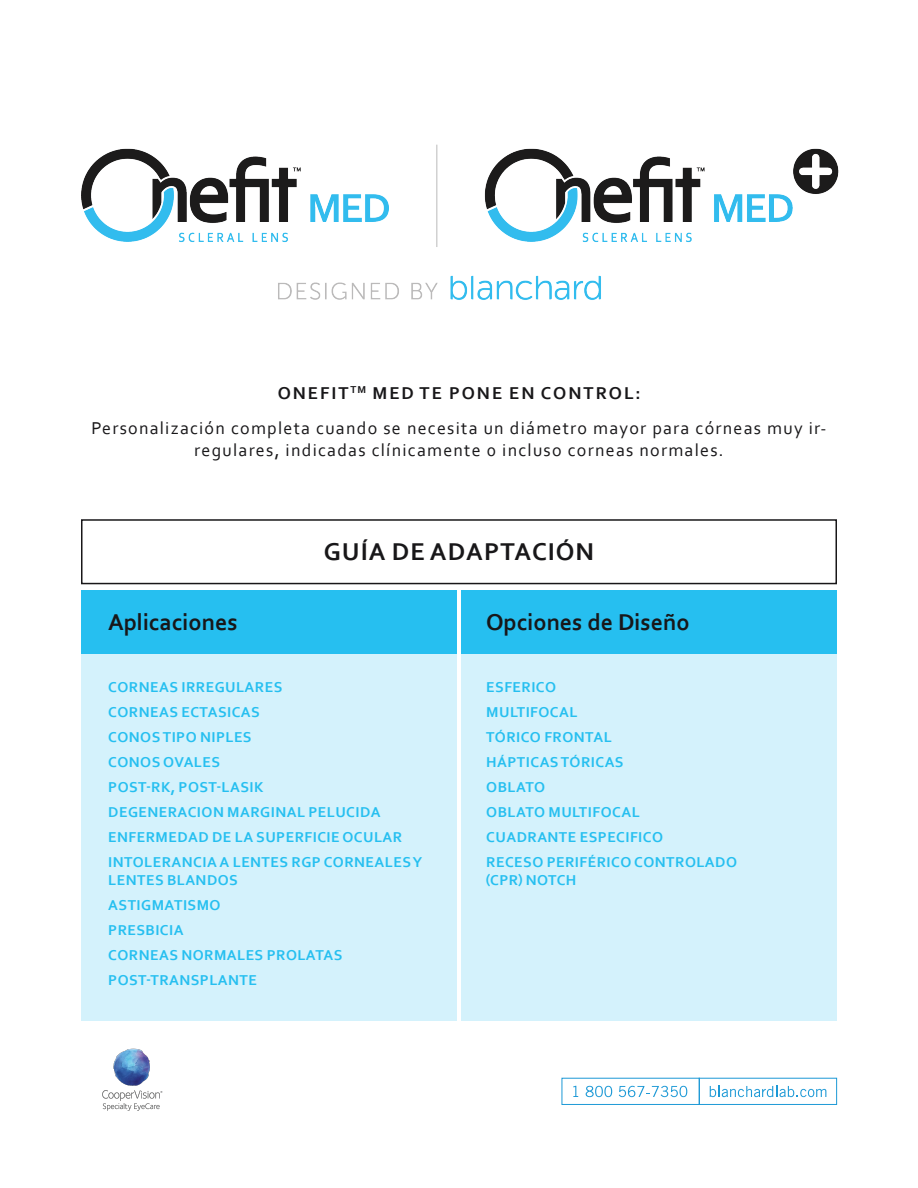
<style>
.page{position:relative;width:918px;height:1188px;background:#fff}
.page>*{position:absolute;margin:0;border:0;box-sizing:border-box;transform-origin:0 0}
.t1{font:700 25.5px "Corbel";letter-spacing:.04em;color:#181719}
.t2{font:700 24px "Corbel";color:#181719}
.t3{font:18px/21.6px "Corbel";letter-spacing:.07em;color:#181719;text-align:center}
.t4{font:700 18px "Corbel";letter-spacing:.11em;color:#181719}
.t5{font:700 15px/18px "Corbel";letter-spacing:.03em;color:#26bff0}
</style>
<div class="page">
<svg style="left:573px;top:1086px;width:5px;height:11px"></svg>
<svg style="left:586px;top:1086px;width:26px;height:11px"></svg>
<svg style="left:619px;top:1086px;width:68px;height:11px"></svg>
<svg style="left:710px;top:1086px;width:116px;height:11px"></svg>
<div style="left:462px;top:634px;width:375px;height:387px;background:#d4f2fc"></div>
<div style="left:81px;top:519px;width:756px;height:65px;border:2px solid #181719"></div>
<div style="left:462px;top:590px;width:375px;height:64px;background:#26bff0"></div>
<div style="left:81px;top:634px;width:375px;height:387px;background:#d4f2fc"></div>
<div style="left:81px;top:590px;width:375px;height:64px;background:#26bff0"></div>
<div style="left:699px;top:1078px;width:138px;height:27px;border:1px solid #1d99d6"></div>
<div style="left:562px;top:1078px;width:138px;height:27px;border:1px solid #1d99d6"></div>
<img style="left:81px;top:144px;width:758px;height:156px">
<img style="left:102px;top:1048px;width:61px;height:63px">
<p class="t4" style="left:278px;top:382px;width:364px">ONEFIT<sup>TM</sup> MED TE PONE EN CONTROL:</p>
<p class="t3" style="left:91px;top:417px;width:737px">Personalización completa cuando se necesita un diámetro mayor para córneas muy ir&shy;regulares, indicadas clínicamente 0 incluso corneas normales.</p>
<p class="t2" style="left:108px;top:607px;width:131px">Aplicaciones</p>
<p class="t1" style="left:324px;top:536px;width:272px">GUÍA DE ADAPTACIÓN</p>
<p class="t2" style="left:486px;top:607px;width:205px">Opciones de Diseño</p>
<p class="t5" style="left:108px;top:677px;width:176px">CORNEAS IRREGULARES</p>
<p class="t5" style="left:108px;top:702px;width:153px">CORNEAS ECTASICAS</p>
<p class="t5" style="left:108px;top:727px;width:145px">CONOS TIPO NIPLES</p>
<p class="t5" style="left:108px;top:752px;width:113px">CONOS OVALES</p>
<p class="t5" style="left:108px;top:777px;width:157px">POST-RK, POST-LASIK</p>
<p class="t5" style="left:108px;top:802px;width:274px">DEGENERACION MARGINAL PELUCIDA</p>
<p class="t5" style="left:108px;top:827px;width:295px">ENFERMEDAD DE LA SUPERFICIE OCULAR</p>
<p class="t5" style="left:108px;top:852px;width:315px">INTOLERANCIA A LENTES RGP CORNEALES Y<br>LENTES BLANDOS</p>
<p class="t5" style="left:108px;top:895px;width:114px">ASTIGMATISMO</p>
<p class="t5" style="left:108px;top:920px;width:77px">PRESBICIA</p>
<p class="t5" style="left:108px;top:946px;width:236px">CORNEAS NORMALES PROLATAS</p>
<p class="t5" style="left:108px;top:971px;width:150px">POST-TRANSPLANTE</p>
<p class="t5" style="left:486px;top:677px;width:71px">ESFERICO</p>
<p class="t5" style="left:486px;top:702px;width:93px">MULTIFOCAL</p>
<p class="t5" style="left:486px;top:727px;width:127px">TÓRICO FRONTAL</p>
<p class="t5" style="left:486px;top:752px;width:139px">HÁPTICAS TÓRICAS</p>
<p class="t5" style="left:486px;top:777px;width:60px">OBLATO</p>
<p class="t5" style="left:486px;top:802px;width:155px">OBLATO MULTIFOCAL</p>
<p class="t5" style="left:486px;top:827px;width:178px">CUADRANTE ESPECIFICO</p>
<p class="t5" style="left:486px;top:852px;width:253px">RECESO PERIFÉRICO CONTROLADO (CPR) NOTCH</p>
</div>
